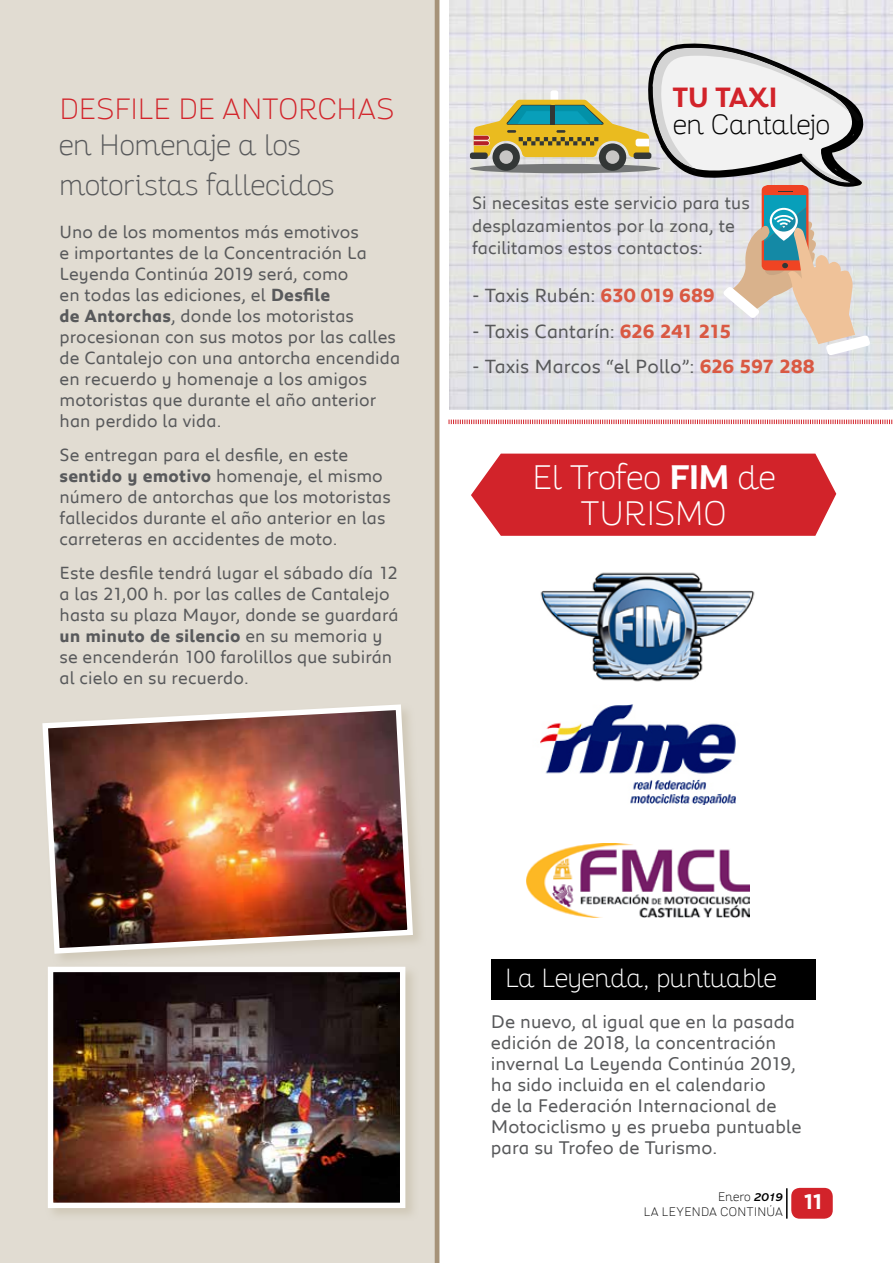
<style>
.page{position:relative;width:893px;height:1263px;background:#fff}
.page>*{position:absolute;margin:0;border:0;box-sizing:border-box;transform-origin:0 0}
.t1{font:100 33px/35.7px "Altair";letter-spacing:-.015em;color:#fff;text-align:center}
.t2{font:100 28.5px/40.2px "Altair";letter-spacing:-.005em;color:#58595b}
.t3{font:100 28.5px "Altair";letter-spacing:-.015em;color:#d2232a}
.t4{font:100 27px "Altair";letter-spacing:-.005em;color:#000}
.t5{font:700 27px "Altair";letter-spacing:.015em;color:#d2232a}
.t6{font:100 25.5px "Altair";color:#fff}
.t7{font:700 21px "Gotham";color:#fff}
.t8{font:19.65px "Peugeot";letter-spacing:.005em;color:#58595b}
.t9{font:18.9px/21px "Peugeot";letter-spacing:.005em;color:#58595b}
.t10{font:18.3px/22.5px "Peugeot";letter-spacing:.005em;color:#58595b}
.t11{font:18.15px/21px "Peugeot";letter-spacing:.005em;color:#58595b}
.t12{font:100 12px/14.9px "Altair";letter-spacing:.015em;color:#000;text-align:right}
.s1{font-weight:700}
.s2{font-weight:700;color:#d95943}
.s3{font-family:"Abadi MT Std";font-weight:700;font-style:italic}
</style>
<div class="page">
<div style="left:791px;top:1188px;width:42px;height:31px;background:#d2232a;border-radius:9px"></div>
<hr style="left:786px;top:1188px;width:2px;height:30px;background:#000">
<svg style="left:471px;top:454px;width:365px;height:82px;background:#d53239"></svg>
<img style="left:449px;top:0;width:444px;height:410px">
<div style="left:0;top:0;width:439px;height:1263px;background:#e1dcd2"></div>
<img style="left:42px;top:704px;width:374px;height:252px">
<div style="left:46px;top:964px;width:373px;height:258px;background:#b6ab91;opacity:.39"></div>
<img style="left:54px;top:973px;width:345px;height:229px">
<div style="left:48px;top:967px;width:357px;height:241px;border:5px solid #fff"></div>
<img style="left:540px;top:572px;width:215px;height:110px">
<img style="left:540px;top:705px;width:196px;height:99px">
<img style="left:527px;top:843px;width:223px;height:75px">
<div style="left:491px;top:960px;width:325px;height:40px;background:#000"></div>
<div style="left:470px;top:152px;width:18px;height:7px;background:#333736;border-radius:2px"></div>
<svg style="left:473px;top:43px;width:397px;height:312px;background:#d4d2cd"></svg>
<svg style="left:448px;top:419px;width:445px;height:6px"></svg>
<hr style="left:435px;top:0;width:4px;height:1263px;background:#a69379">
<h2 class="t3" style="left:59px;top:91px;width:338px">DESFILE DE ANTORCHAS</h2>
<h2 class="t2" style="left:59px;top:125px;width:277px">en Homenaje a los motoristas fallecidos</h2>
<p class="t11" style="left:60px;top:221px;width:342px">Uno de los momentos más emotivos<br>e importantes de la Concentración La Leyenda Continúa 2019 será, como<br>en todas las ediciones, el <span class="s1">Desfile<br>de Antorchas</span>, donde los motoristas procesionan con sus motos por las calles de Cantalejo con una antorcha encendida en recuerdo y homenaje a los amigos motoristas que durante el año anterior han perdido la vida.</p>
<p class="t11" style="left:60px;top:443px;width:333px">Se entregan para el desfile, en este <span class="s1">sentido y emotivo</span> homenaje, el mismo número de antorchas que los motoristas fallecidos durante el año anterior en las carreteras en accidentes de moto.</p>
<p class="t11" style="left:60px;top:561px;width:341px">Este desfile tendrá lugar el sábado día 12 a las 21,00 h. por las calles de Cantalejo hasta su plaza Mayor, donde se guardará <span class="s1">un minuto de silencio</span> en su memoria y se encenderán 100 farolillos que subirán al cielo en su recuerdo.</p>
<h3 class="t5" style="left:673px;top:80px;width:106px">TU TAXI</h3>
<h3 class="t4" style="left:673px;top:108px;width:158px">en Cantalejo</h3>
<p class="t10" style="left:472px;top:191px;width:279px">Si necesitas este servicio para tus desplazamientos por la zona, te facilitamos estos contactos:</p>
<p class="t8" style="left:472px;top:282px;width:244px">- Taxis Rubén: <span class="s2">630 019 689</span></p>
<p class="t8" style="left:472px;top:317px;width:261px">- Taxis Cantarín: <span class="s2">626 241 215</span></p>
<p class="t8" style="left:472px;top:353px;width:344px">- Taxis Marcos “el Pollo”: <span class="s2">626 597 288</span></p>
<h1 class="t1" style="left:532px;top:460px;width:246px">El Trofeo <span class="s1">FIM</span> de<br>TURISMO</h1>
<h3 class="t6" style="left:504px;top:963px;width:274px">La Leyenda, puntuable</h3>
<p class="t9" style="left:491px;top:1010px;width:312px">De nuevo, al igual que en la pasada edición de 2018, la concentración invernal La Leyenda Continúa 2019, ha sido incluida en el calendario<br>de la Federación Internacional de Motociclismo y es prueba puntuable para su Trofeo de Turismo.</p>
<p class="t12" style="left:643px;top:1189px;width:141px">Enero <span class="s3">2019<br></span>LA LEYENDA CONTINÚA</p>
<p class="t7" style="left:804px;top:1190px;width:19px">11</p>
</div>
